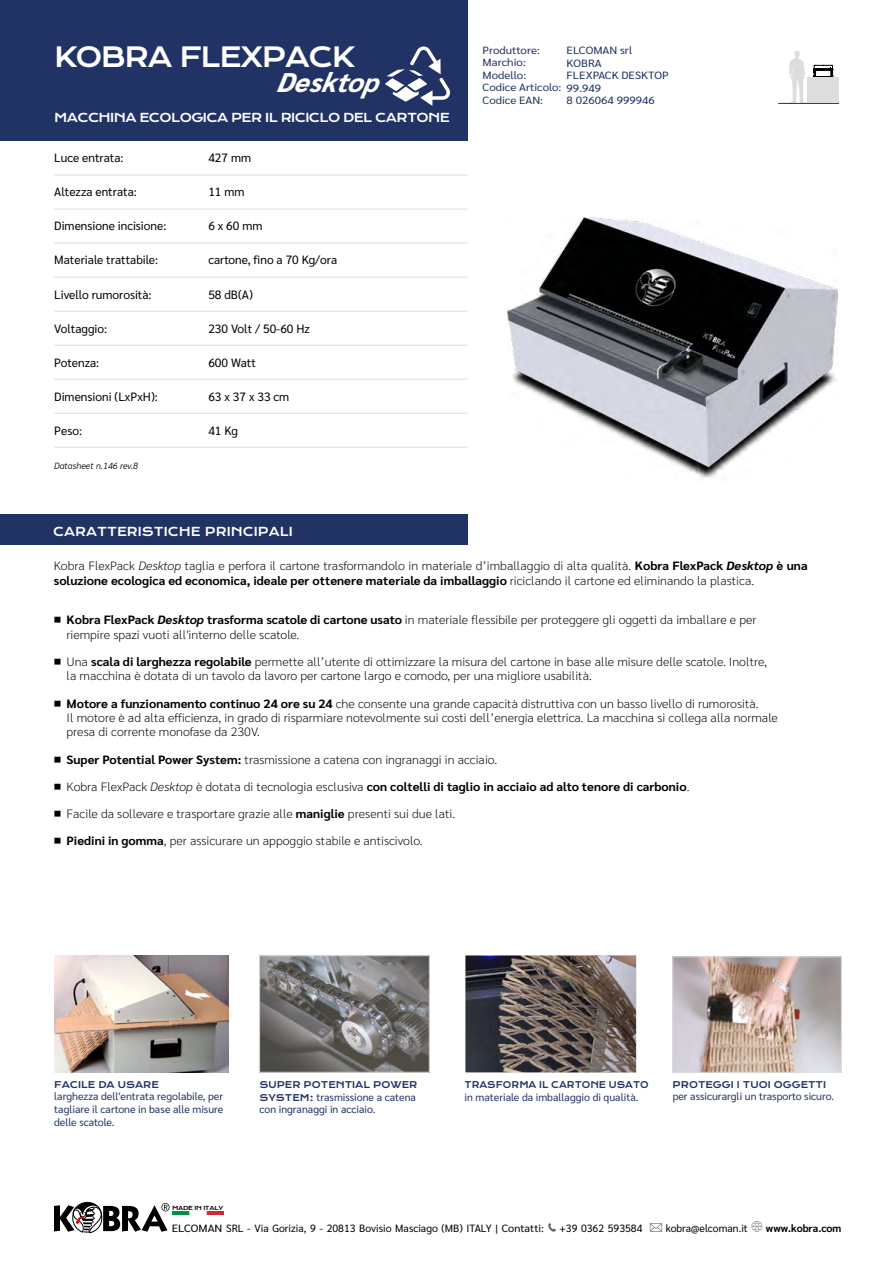
<style>
.page{position:relative;width:893px;height:1263px;background:#fff}
.page>*{position:absolute;margin:0;border:0;box-sizing:border-box;transform-origin:0 0}
.t1{font:27px "Krona One";letter-spacing:-.05em;color:#fff}
.t2{font:italic 800 27px "Sarabun";color:#fff}
.t3{font:200 12px/14.4px "Sarabun";color:#000;scale:1.05 1}
.t4{font:12px "Sarabun";color:#000}
.t5{font:700 12px "Sarabun";color:#000;scale:1.05 1}
.t6{font:12px "Krona One";letter-spacing:-.05em;color:#fff}
.t7{font:12px "Krona One";color:#fff}
.t8{font:10.5px/12.6px "Sarabun";color:#213264}
.t9{font:10.5px/12.6px "Sarabun";color:#213264;scale:1.1 1}
.t10{font:10.5px "Sarabun";color:#000;scale:1.1 1}
.t11{font:10.5px "Sarabun";color:#000}
.t12{font:700 10.5px "Sarabun";color:#000}
.t13{font:9px "Krona One";color:#213264}
.t14{font:9px "Krona One";color:#213264;scale:.95 1}
.t15{font:italic 300 9px "Sarabun";color:#000}
.t16{font:5.4px "Krona One";letter-spacing:-.05em;color:#000;scale:1.08 1}
.s1{font-style:italic}
.s2{font-weight:700}
.s3{font-weight:700;font-style:italic}
.s4{font-weight:400}
.s5{font-weight:200}
.s6{font-weight:200;font-style:italic}
.s7{font-family:"Krona One";font-size:9px}
</style>
<div class="page">
<svg style="left:789px;top:51px;width:16px;height:52px"></svg>
<svg style="left:814px;top:65px;width:19px;height:12px"></svg>
<hr style="left:778px;top:103px;width:61px;height:1px;background:#213264">
<img style="left:173px;top:1211px;width:50px;height:3px">
<svg style="left:54px;top:1201px;width:116px;height:32px"></svg>
<svg style="left:548px;top:1223px;width:8px;height:9px"></svg>
<svg style="left:650px;top:1223px;width:12px;height:9px"></svg>
<svg style="left:751px;top:1221px;width:12px;height:11px"></svg>
<div style="left:0;top:0;width:468px;height:141px;background:#213264"></div>
<div style="left:0;top:514px;width:468px;height:31px;background:#213264"></div>
<img style="left:261px;top:957px;width:166px;height:113px">
<div style="left:259px;top:955px;width:170px;height:117px;border:1px solid #ddddde"></div>
<img style="left:675px;top:959px;width:164px;height:111px">
<div style="left:673px;top:957px;width:168px;height:115px;border:1px solid #ddddde"></div>
<div style="left:808px;top:77px;width:31px;height:26px;background:#ddddde"></div>
<img style="left:508px;top:218px;width:329px;height:262px">
<img style="left:54px;top:955px;width:175px;height:117px">
<img style="left:465px;top:955px;width:171px;height:117px">
<svg style="left:385px;top:46px;width:65px;height:60px"></svg>
<hr style="left:54px;top:175px;width:154px;height:1px;background:#ddddde">
<hr style="left:54px;top:209px;width:154px;height:1px;background:#ddddde">
<hr style="left:208px;top:175px;width:260px;height:1px;background:#ddddde">
<hr style="left:208px;top:209px;width:260px;height:1px;background:#ddddde">
<hr style="left:54px;top:243px;width:154px;height:1px;background:#ddddde">
<hr style="left:208px;top:243px;width:260px;height:1px;background:#ddddde">
<hr style="left:54px;top:277px;width:154px;height:1px;background:#ddddde">
<hr style="left:208px;top:277px;width:260px;height:1px;background:#ddddde">
<hr style="left:54px;top:311px;width:154px;height:1px;background:#ddddde">
<hr style="left:208px;top:311px;width:260px;height:1px;background:#ddddde">
<hr style="left:54px;top:345px;width:154px;height:1px;background:#ddddde">
<hr style="left:208px;top:345px;width:260px;height:1px;background:#ddddde">
<hr style="left:54px;top:379px;width:154px;height:1px;background:#ddddde">
<hr style="left:208px;top:379px;width:260px;height:1px;background:#ddddde">
<hr style="left:54px;top:413px;width:154px;height:1px;background:#ddddde">
<hr style="left:208px;top:413px;width:260px;height:1px;background:#ddddde">
<hr style="left:54px;top:447px;width:154px;height:1px;background:#ddddde">
<hr style="left:208px;top:447px;width:260px;height:1px;background:#ddddde">
<h1 class="t1" style="left:54px;top:40px;width:301px">KOBRA FLEXPACK</h1>
<h1 class="t2" style="left:276px;top:67px;width:115px">Desktop</h1>
<p class="t6" style="left:54px;top:111px;width:397px">MACCHINA ECOLOGICA PER IL RICICLO DEL CARTONE</p>
<p class="t4" style="left:54px;top:151px;width:71px">Luce entrata:</p>
<p class="t4" style="left:208px;top:151px;width:44px">427 mm</p>
<p class="t4" style="left:54px;top:185px;width:84px">Altezza entrata:</p>
<p class="t4" style="left:208px;top:185px;width:38px">11 mm</p>
<p class="t4" style="left:54px;top:219px;width:114px">Dimensione incisione:</p>
<p class="t4" style="left:208px;top:219px;width:56px">6 x 60 mm</p>
<p class="t4" style="left:54px;top:253px;width:105px">Materiale trattabile:</p>
<p class="t4" style="left:208px;top:253px;width:130px">cartone, fino a 70 Kg/ora</p>
<p class="t4" style="left:54px;top:287px;width:99px">Livello rumorosità:</p>
<p class="t4" style="left:208px;top:287px;width:46px">58 dB(A)</p>
<p class="t4" style="left:54px;top:321px;width:55px">Voltaggio:</p>
<p class="t4" style="left:208px;top:321px;width:103px">230 Volt / 50-60 Hz</p>
<p class="t4" style="left:54px;top:355px;width:47px">Potenza:</p>
<p class="t4" style="left:208px;top:355px;width:49px">600 Watt</p>
<p class="t4" style="left:54px;top:389px;width:105px">Dimensioni (LxPxH):</p>
<p class="t4" style="left:208px;top:389px;width:82px">63 x 37 x 33 cm</p>
<p class="t4" style="left:54px;top:423px;width:30px">Peso:</p>
<p class="t4" style="left:208px;top:423px;width:31px">41 Kg</p>
<p class="t15" style="left:54px;top:461px;width:85px">Datasheet n.146 rev.8</p>
<p class="t7" style="left:53px;top:524px;width:241px">CARATTERISTICHE PRINCIPALI</p>
<p class="t9" style="left:483px;top:44px;width:73px">Produttore:<br>Marchio:<br>Modello:<br>Codice Articolo:<br>Codice EAN:</p>
<p class="t9" style="left:567px;top:44px;width:94px">ELCOMAN srl<br>KOBRA<br>FLEXPACK DESKTOP<br>99.949<br>8 026064 999946</p>
<p class="t3" style="left:54px;top:559px;width:719px">Kobra FlexPack <span class="s1">Desktop</span> taglia e perfora il cartone trasformandolo in materiale d’imballaggio di alta qualità. <span class="s2">Kobra FlexPack</span> <span class="s3">Desktop</span> <span class="s2">è una soluzione ecologica ed economica, ideale per ottenere materiale da imballaggio</span> riciclando il cartone ed eliminando la plastica.</p>
<p class="t3" style="left:67px;top:613px;width:659px;text-indent:-13px"><span class="s4">■</span> <span class="s2">Kobra FlexPack</span> <span class="s3">Desktop</span> <span class="s2">trasforma scatole di cartone usato</span> in materiale flessibile per proteggere gli oggetti da imballare e per riempire spazi vuoti all'interno delle scatole.</p>
<p class="t3" style="left:67px;top:655px;width:668px;text-indent:-13px"><span class="s4">■</span> Una <span class="s2">scala di larghezza regolabile</span> permette all’utente di ottimizzare la misura del cartone in base alle misure delle scatole. Inoltre, la macchina è dotata di un tavolo da lavoro per cartone largo e comodo, per una migliore usabilità.</p>
<p class="t3" style="left:67px;top:696px;width:679px;text-indent:-13px"><span class="s4">■</span> <span class="s2">Motore a funzionamento continuo 24 ore su 24</span> che consente una grande capacità distruttiva con un basso livello di rumorosità.<br>Il motore è ad alta efficienza, in grado di risparmiare notevolmente sui costi dell’energia elettrica. La macchina si collega alla normale presa di corrente monofase da 230V.</p>
<p class="t3" style="left:54px;top:752px;width:424px"><span class="s4">■</span> <span class="s2">Super Potential Power System:</span> trasmissione a catena con ingranaggi in acciaio.</p>
<p class="t5" style="left:54px;top:779px;width:607px"><span class="s4">■</span> <span class="s5">Kobra FlexPack</span> <span class="s6">Desktop</span> <span class="s5">è dotata di tecnologia esclusiva</span> con coltelli di taglio in acciaio ad alto tenore di carbonio<span class="s5">.</span></p>
<p class="t3" style="left:54px;top:806px;width:384px"><span class="s4">■</span> Facile da sollevare e trasportare grazie alle <span class="s2">maniglie</span> presenti sui due lati.</p>
<p class="t3" style="left:54px;top:834px;width:353px"><span class="s4">■</span> <span class="s2">Piedini in gomma</span>, per assicurare un appoggio stabile e antiscivolo.</p>
<p class="t13" style="left:54px;top:1079px;width:106px">FACILE DA USARE</p>
<p class="t13" style="left:259px;top:1079px;width:159px">SUPER POTENTIAL POWER</p>
<p class="t8" style="left:259px;top:1090px;width:158px"><span class="s7">SYSTEM:</span> trasmissione a catena con ingranaggi in acciaio.</p>
<p class="t14" style="left:465px;top:1079px;width:195px">TRASFORMA IL CARTONE USATO</p>
<p class="t8" style="left:465px;top:1090px;width:175px">in materiale da imballaggio di qualità.</p>
<p class="t13" style="left:672px;top:1079px;width:155px">PROTEGGI I TUOI OGGETTI</p>
<p class="t8" style="left:54px;top:1090px;width:170px">larghezza dell'entrata regolabile, per</p>
<p class="t8" style="left:673px;top:1090px;width:163px">per assicurargli un trasporto sicuro.</p>
<p class="t8" style="left:54px;top:1103px;width:171px">tagliare il cartone in base alle misure delle scatole.</p>
<p class="t16" style="left:172px;top:1204px;width:49px">MADE IN ITALY</p>
<p class="t10" style="left:172px;top:1222px;width:340px">ELCOMAN SRL - Via Gorizia, 9 - 20813 Bovisio Masciago (MB) ITALY | Contatti:</p>
<p class="t11" style="left:523px;top:1222px;width:20px">ac s</p>
<p class="t11" style="left:559px;top:1222px;width:84px">+39 0362 593584</p>
<p class="t11" style="left:666px;top:1222px;width:84px">kobra@elcoman.it</p>
<p class="t12" style="left:766px;top:1222px;width:77px">www.kobra.com</p>
</div>
